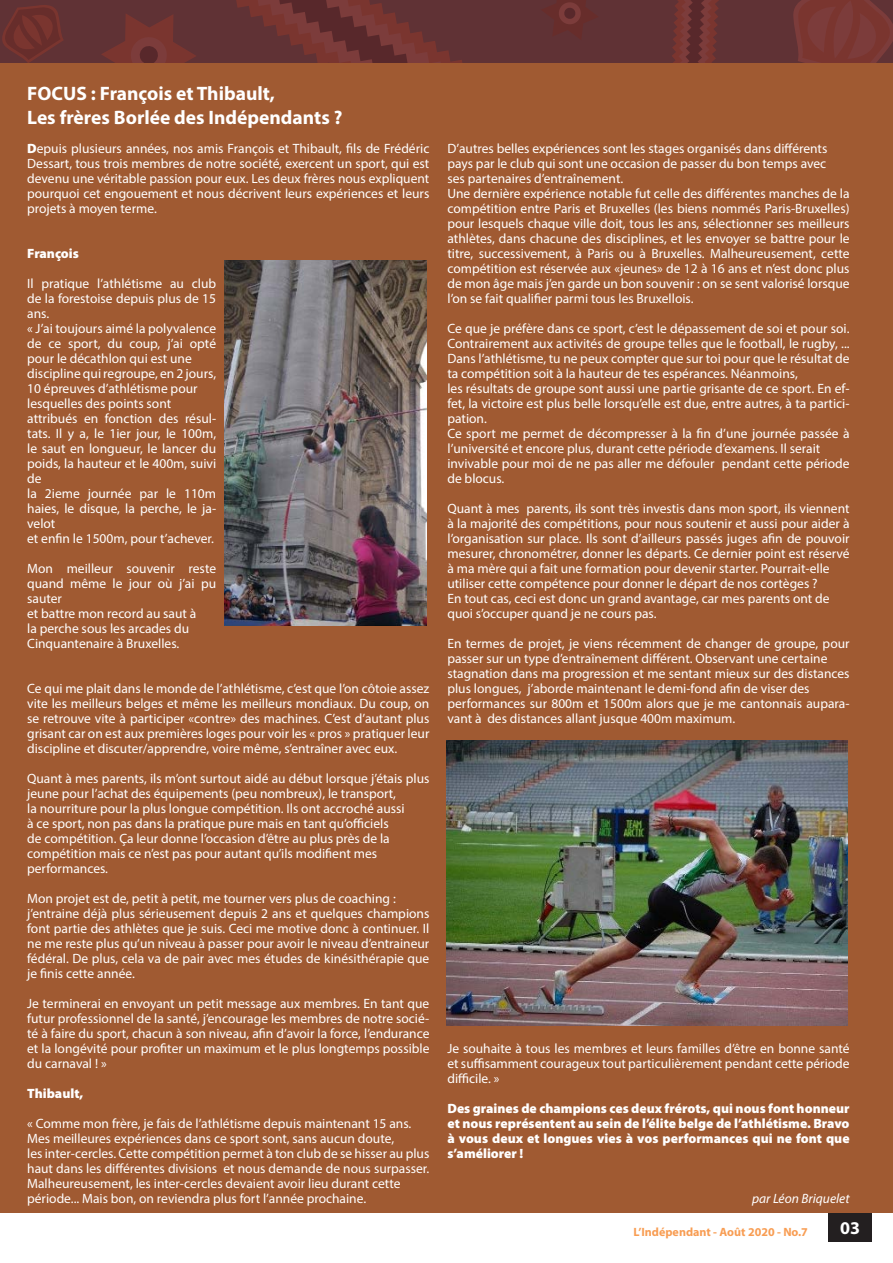
<style>
.page{position:relative;width:893px;height:1263px;background:#fff}
.page>*{position:absolute;margin:0;border:0;box-sizing:border-box;transform-origin:0 0}
.t1{font:700 19.5px "Myriad Pro";color:#fff}
.t2{font:700 18px "Myriad Pro";color:#fff}
.t3{font:13.5px/15px "Myriad Pro";color:#fff;text-align:justify}
.t4{font:900 13.5px/15px "Myriad Pro";color:#fff;text-align:justify}
.t5{font:italic 13.5px "Myriad Pro";color:#fff}
.t6{font:700 12px "Myriad Pro";color:#f89d53}
.s1{font-weight:900}
</style>
<div class="page">
<div style="left:0;top:0;width:893px;height:63px;background:#603235"></div>
<svg style="left:793px;top:0;width:100px;height:63px;background:#783734"></svg>
<svg style="left:101px;top:0;width:361px;height:63px"></svg>
<svg style="left:559px;top:2px;width:22px;height:23px"></svg>
<svg style="left:2px;top:5px;width:62px;height:58px"></svg>
<svg style="left:672px;top:0;width:47px;height:63px"></svg>
<div style="left:828px;top:1213px;width:44px;height:29px;background:#231f20"></div>
<div style="left:0;top:63px;width:893px;height:1150px;background:#a05a32"></div>
<img style="left:225px;top:260px;width:201px;height:365px">
<img style="left:446px;top:740px;width:402px;height:285px">
<p class="t1" style="left:27px;top:81px;width:249px">FOCUS : François et Thibault,</p>
<p class="t1" style="left:27px;top:104px;width:317px">Les frères Borlée des Indépendants ?</p>
<p class="t3" style="left:27px;top:141px;width:404px"><span class="s1">D</span>epuis plusieurs années, nos amis François et Thibault, fils de Frédéric Dessart, tous trois membres de notre société, exercent un sport, qui est devenu une véritable passion pour eux. Les deux frères nous expliquent pourquoi cet engouement et nous décrivent leurs expériences et leurs projets à moyen terme.</p>
<p class="t4" style="left:27px;top:246px;width:53px">François</p>
<p class="t3" style="left:27px;top:276px;width:190px">Il pratique l’athlétisme au club de la forestoise depuis plus de 15 ans.</p>
<p class="t3" style="left:27px;top:321px;width:190px">« J’ai toujours aimé la polyvalence de ce sport, du coup, j’ai opté pour le décathlon qui est une</p>
<p class="t3" style="left:27px;top:366px;width:190px">discipline qui regroupe, en 2 jours,<br>10 épreuves d’athlétisme pour</p>
<p class="t3" style="left:27px;top:396px;width:146px">lesquelles des points sont</p>
<p class="t3" style="left:27px;top:411px;width:190px">attribués en fonction des résul&shy;tats. Il y a, le 1ier jour, le 100m, le saut en longueur, le lancer du poids, la hauteur et le 400m, suivi de</p>
<p class="t3" style="left:27px;top:486px;width:190px">la 2ieme journée par le 110m haies, le disque, la perche, le ja&shy;velot</p>
<p class="t3" style="left:27px;top:531px;width:188px">et enfin le 1500m, pour t’achever.</p>
<p class="t3" style="left:27px;top:561px;width:190px">Mon meilleur souvenir reste quand même le jour où j’ai pu sauter</p>
<p class="t3" style="left:27px;top:606px;width:171px">et battre mon record au saut à</p>
<p class="t3" style="left:27px;top:621px;width:163px">la perche sous les arcades du</p>
<p class="t3" style="left:27px;top:636px;width:154px">Cinquantenaire à Bruxelles.</p>
<p class="t3" style="left:27px;top:681px;width:404px">Ce qui me plait dans le monde de l’athlétisme, c’est que l’on côtoie assez vite les meilleurs belges et même les meilleurs mondiaux. Du coup, on se retrouve vite à participer «contre» des machines. C’est d’autant plus grisant car on est aux premières loges pour voir les « pros » pratiquer leur discipline et discuter/apprendre, voire même, s’entraîner avec eux.</p>
<p class="t3" style="left:27px;top:771px;width:404px">Quant à mes parents, ils m’ont surtout aidé au début lorsque j’étais plus jeune pour l’achat des équipements (peu nombreux), le transport,</p>
<p class="t3" style="left:27px;top:801px;width:379px">la nourriture pour la plus longue compétition. Ils ont accroché aussi</p>
<p class="t3" style="left:27px;top:816px;width:363px">à ce sport, non pas dans la pratique pure mais en tant qu’officiels</p>
<p class="t3" style="left:27px;top:831px;width:364px">de compétition. Ça leur donne l’occasion d’être au plus près de la</p>
<p class="t3" style="left:27px;top:846px;width:351px">compétition mais ce n’est pas pour autant qu’ils modifient mes</p>
<p class="t3" style="left:27px;top:861px;width:82px">performances.</p>
<p class="t3" style="left:27px;top:891px;width:370px">Mon projet est de, petit à petit, me tourner vers plus de coaching :</p>
<p class="t3" style="left:27px;top:906px;width:404px">j’entraine déjà plus sérieusement depuis 2 ans et quelques champions font partie des athlètes que je suis. Ceci me motive donc à continuer. Il ne me reste plus qu’un niveau à passer pour avoir le niveau d’entraineur fédéral. De plus, cela va de pair avec mes études de kinésithérapie que je finis cette année.</p>
<p class="t3" style="left:27px;top:996px;width:404px">Je terminerai en envoyant un petit message aux membres. En tant que futur professionnel de la santé, j’encourage les membres de notre socié&shy;té à faire du sport, chacun à son niveau, afin d’avoir la force, l’endurance et la longévité pour profiter un maximum et le plus longtemps possible du carnaval ! »</p>
<p class="t4" style="left:27px;top:1086px;width:58px">Thibault,</p>
<p class="t3" style="left:27px;top:1116px;width:386px">« Comme mon frère, je fais de l’athlétisme depuis maintenant 15 ans.</p>
<p class="t3" style="left:27px;top:1131px;width:368px">Mes meilleures expériences dans ce sport sont, sans aucun doute,</p>
<p class="t3" style="left:27px;top:1146px;width:404px">les inter-cercles. Cette compétition permet à ton club de se hisser au plus haut dans les différentes divisions et nous demande de nous surpasser.<br>Malheureusement, les inter-cercles devaient avoir lieu durant cette</p>
<p class="t3" style="left:27px;top:1191px;width:340px">période... Mais bon, on reviendra plus fort l’année prochaine.</p>
<p class="t3" style="left:447px;top:141px;width:381px">D’autres belles expériences sont les stages organisés dans différents</p>
<p class="t3" style="left:447px;top:156px;width:380px">pays par le club qui sont une occasion de passer du bon temps avec</p>
<p class="t3" style="left:447px;top:171px;width:177px">ses partenaires d’entraînement.</p>
<p class="t3" style="left:447px;top:186px;width:404px">Une dernière expérience notable fut celle des différentes manches de la compétition entre Paris et Bruxelles (les biens nommés Paris-Bruxelles) pour lesquels chaque ville doit, tous les ans, sélectionner ses meilleurs athlètes, dans chacune des disciplines, et les envoyer se battre pour le titre, successivement, à Paris ou à Bruxelles. Malheureusement, cette compétition est réservée aux «jeunes» de 12 à 16 ans et n’est donc plus de mon âge mais j’en garde un bon souvenir : on se sent valorisé lorsque l’on se fait qualifier parmi tous les Bruxellois.</p>
<p class="t3" style="left:447px;top:321px;width:404px">Ce que je préfère dans ce sport, c’est le dépassement de soi et pour soi.<br>Contrairement aux activités de groupe telles que le football, le rugby, ...<br>Dans l’athlétisme, tu ne peux compter que sur toi pour que le résultat de ta compétition soit à la hauteur de tes espérances. Néanmoins,</p>
<p class="t3" style="left:447px;top:381px;width:404px">les résultats de groupe sont aussi une partie grisante de ce sport. En ef&shy;fet, la victoire est plus belle lorsqu’elle est due, entre autres, à ta partici&shy;pation.</p>
<p class="t3" style="left:447px;top:426px;width:404px">Ce sport me permet de décompresser à la fin d’une journée passée à l’université et encore plus, durant cette période d’examens. Il serait</p>
<p class="t3" style="left:447px;top:456px;width:404px">invivable pour moi de ne pas aller me défouler pendant cette période de blocus.</p>
<p class="t3" style="left:447px;top:501px;width:404px">Quant à mes parents, ils sont très investis dans mon sport, ils viennent à la majorité des compétitions, pour nous soutenir et aussi pour aider à l’organisation sur place. Ils sont d’ailleurs passés juges afin de pouvoir mesurer, chronométrer, donner les départs. Ce dernier point est réservé à ma mère qui a fait une formation pour devenir starter. Pourrait-elle</p>
<p class="t3" style="left:447px;top:576px;width:372px">utiliser cette compétence pour donner le départ de nos cortèges ?</p>
<p class="t3" style="left:447px;top:591px;width:384px">En tout cas, ceci est donc un grand avantage, car mes parents ont de</p>
<p class="t3" style="left:447px;top:606px;width:211px">quoi s’occuper quand je ne cours pas.</p>
<p class="t3" style="left:447px;top:636px;width:404px">En termes de projet, je viens récemment de changer de groupe, pour passer sur un type d’entraînement différent. Observant une certaine</p>
<p class="t3" style="left:447px;top:666px;width:404px">stagnation dans ma progression et me sentant mieux sur des distances plus longues, j’aborde maintenant le demi-fond afin de viser des</p>
<p class="t3" style="left:447px;top:696px;width:404px">performances sur 800m et 1500m alors que je me cantonnais aupara&shy;vant à des distances allant jusque 400m maximum.</p>
<p class="t3" style="left:447px;top:1041px;width:404px">Je souhaite à tous les membres et leurs familles d’être en bonne santé et suffisamment courageux tout particulièrement pendant cette période difficile. »</p>
<p class="t4" style="left:447px;top:1101px;width:404px">Des graines de champions ces deux frérots, qui nous font honneur et nous représentent au sein de l’élite belge de l’athlétisme. Bravo à vous deux et longues vies à vos performances qui ne font que s’améliorer !</p>
<p class="t5" style="left:752px;top:1190px;width:99px">par Léon Briquelet</p>
<p class="t6" style="left:633px;top:1224px;width:176px">L’Indépendant - Août 2020 - No.7</p>
<p class="t2" style="left:840px;top:1216px;width:21px">03</p>
</div>
